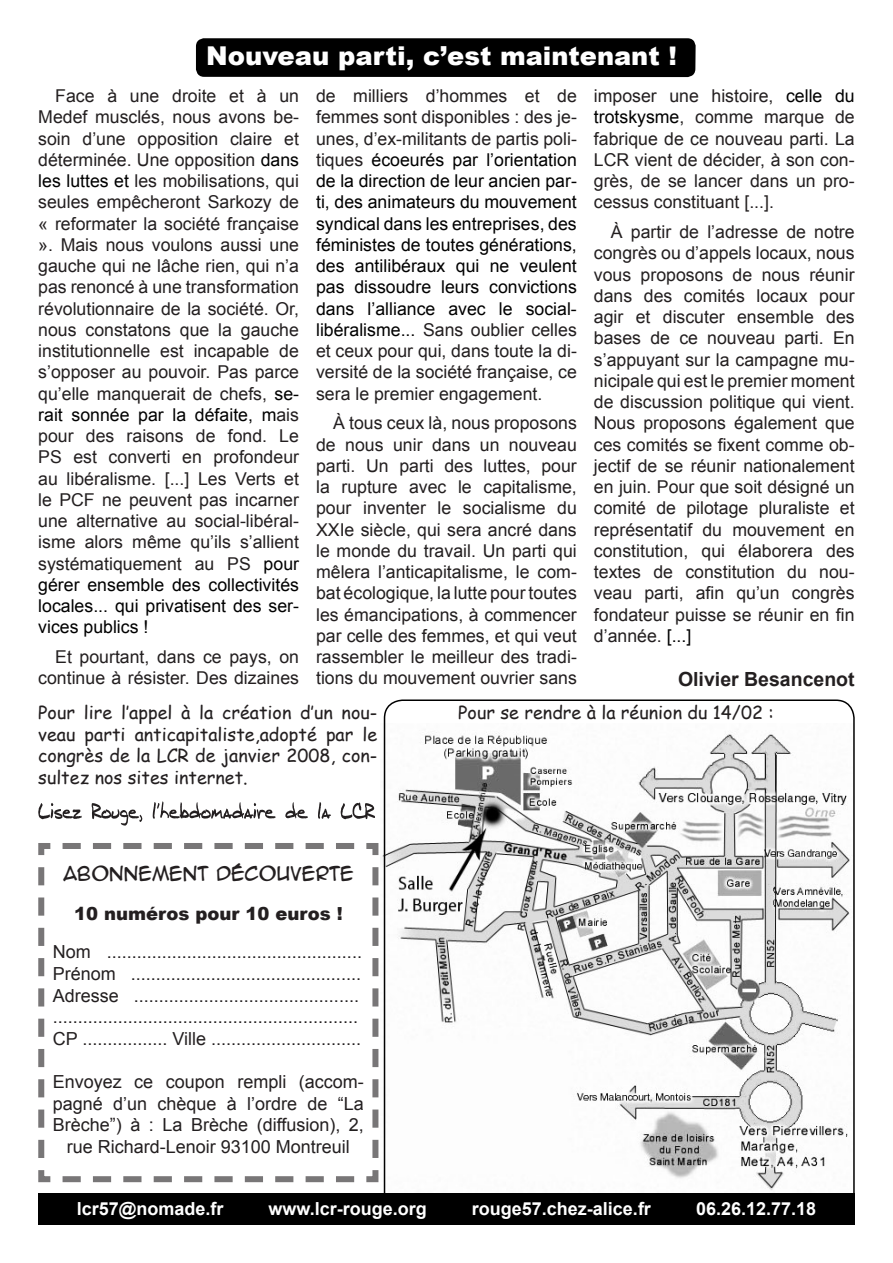
<style>
.page{position:relative;width:893px;height:1263px;background:#fff}
.page>*{position:absolute;margin:0;border:0;box-sizing:border-box;transform-origin:0 0}
.t1{font:900 25.65px "Arial";color:#fff}
.t2{font:700 19.5px "Arial";color:#231f20}
.t3{font:18px/21.6px "Arial";color:#231f20;text-align:center}
.t4{font:18px/21.6px "Comic Sans MS";color:#231f20;text-align:justify}
.t5{font:700 18px "Arial";color:#fff}
.t6{font:900 18px "Arial";color:#231f20}
.t7{font:18px "Anime Ace 2.0 BB";color:#231f20}
.t8{font:17.7px/21.3px "Arial";color:#231f20;text-align:justify}
.t9{font:17.7px/21.3px "Arial";color:#000;text-align:justify}
.s1{font-size:25.95px}
.s2{color:#000}
.s3{color:#231f20}
</style>
<div class="page">
<img style="left:382px;top:724px;width:468px;height:469px">
<div style="left:196px;top:38px;width:500px;height:39px;background:#000;border-radius:8px"></div>
<div style="left:38px;top:1193px;width:817px;height:32px;background:#000"></div>
<svg style="left:38px;top:801px;width:337px;height:25px"></svg>
<svg style="left:38px;top:843px;width:341px;height:340px"></svg>
<p class="t1" style="left:206px;top:37px;width:472px"><span class="s1">Nouveau parti,</span> c’est maintenant !</p>
<p class="t8" style="left:38px;top:86px;width:262px;text-indent:17px">Face à une droite et à un Medef musclés, nous avons be&shy;soin d’une opposition claire et déterminée. Une opposition <span class="s2">dans les luttes et</span> les mobilisations, qui seules empêcheront Sarkozy de « reformater la société française ». Mais nous voulons aussi une gauche qui ne lâche rien, qui n’a pas renoncé à une transformation révolutionnaire de la société. Or, nous constatons que la gauche institutionnelle est incapable de s’opposer au pouvoir. Pas parce qu’elle manquerait de chefs, <span class="s2">se&shy;rait sonnée par la défaite, m</span>ais pour des raisons de fond. Le PS est converti en profondeur au libéralisme. [...] Les Verts et le PCF ne peuvent pas incarner une alternative au social-libéral&shy;isme alors même qu’ils s’allient systématiquement au PS <span class="s2">pour gérer ensemble des collectivités locales... qui privatisent des ser&shy;vices publics !</span></p>
<p class="t8" style="left:38px;top:646px;width:262px;text-align:right">Et pourtant, dans ce pays, on continue à résister. Des dizaines</p>
<p class="t9" style="left:316px;top:86px;width:262px"><span class="s3">de milliers d’hommes et de femmes sont disponibles : des je&shy;unes, d’ex-militants de partis poli&shy;tiques</span> écoeurés par l’orientation de la direction de leur ancien par&shy;ti, des animateurs du mouvement syndical dans les entreprises, des féministes de toutes générations, des antilibéraux qui ne veulent pas dissoudre leurs convictions dans l’alliance avec le social&shy;libéralisme... <span class="s3">Sans oublier celles et ceux pour qui, dans toute la di&shy;versité de la société française, ce sera le premier engagement.</span></p>
<p class="t8" style="left:316px;top:413px;width:262px;text-indent:17px">À tous ceux là, nous proposons de nous unir dans un nouveau parti. Un parti des luttes, pour la rupture avec le capitalisme, pour inventer le socialisme du XXIe siècle, qui sera ancré dans le monde du travail. Un parti qui mêlera l’anticapitalisme, le com&shy;bat écologique, la lutte pour toutes les émancipations, à commencer par celle des femmes, et qui veut rassembler le meilleur des tradi&shy;tions du mouvement ouvrier sans</p>
<p class="t8" style="left:594px;top:86px;width:262px">imposer une histoire, <span class="s2">celle du trotskysme</span>, comme marque de fabrique de ce nouveau parti. La LCR vient de décider, à son con&shy;grès, de se lancer dans un pro&shy;cessus constituant [...].</p>
<p class="t8" style="left:594px;top:221px;width:262px;text-indent:17px">À partir de l’adresse de notre congrès ou d’appels locaux, nous vous proposons de nous réunir dans des comités locaux pour agir et discuter ensemble des bases de ce nouveau parti. En s’appuyant sur la campagne mu&shy;nicipale qui est le premier moment de discussion politique qui vient.<br>Nous proposons également que ces comités se fixent comme ob&shy;jectif de se réunir nationalement en juin. Pour que soit désigné un comité de pilotage pluraliste et représentatif du mouvement en constitution, qui élaborera des textes de constitution du nou&shy;veau parti, afin qu’un congrès fondateur puisse se réunir en fin d’année. <span class="s2">[...]</span></p>
<p class="t2" style="left:678px;top:667px;width:178px">Olivier Besancenot</p>
<p class="t4" style="left:38px;top:701px;width:341px">Pour lire l’appel à la création d’un nou&shy;veau parti anticapitaliste,adopté par le congrès de la LCR de janvier 2008, con&shy;sultez nos sites internet.</p>
<p class="t7" style="left:63px;top:862px;width:292px">ABONNEMENT DÉCOUVERTE</p>
<p class="t6" style="left:74px;top:900px;width:270px">10 numéros pour 10 euros !</p>
<p class="t3" style="left:53px;top:941px;width:311px">Nom ...................................................</p>
<p class="t3" style="left:53px;top:963px;width:310px">Prénom ..............................................</p>
<p class="t3" style="left:53px;top:985px;width:308px">Adresse .............................................</p>
<p class="t3" style="left:53px;top:1006px;width:307px">.............................................................</p>
<p class="t3" style="left:53px;top:1028px;width:310px">CP ................. Ville ..............................</p>
<p class="t3" style="left:53px;top:1071px;width:313px">Envoyez ce coupon rempli (accom&shy;pagné d’un chèque à l’ordre de “La Brèche”) à : La Brèche (diffusion), 2, rue Richard-Lenoir 93100 Montreuil</p>
<p class="t4" style="left:458px;top:701px;width:317px">Pour se rendre à la réunion du 14/02 :</p>
<p class="t5" style="left:77px;top:1197px;width:148px">lcr57@nomade.fr</p>
<p class="t5" style="left:269px;top:1197px;width:160px">www.lcr-rouge.org</p>
<p class="t5" style="left:472px;top:1197px;width:181px">rouge57.chez-alice.fr</p>
<p class="t5" style="left:696px;top:1197px;width:122px">06.26.12.77.18</p>
</div>
